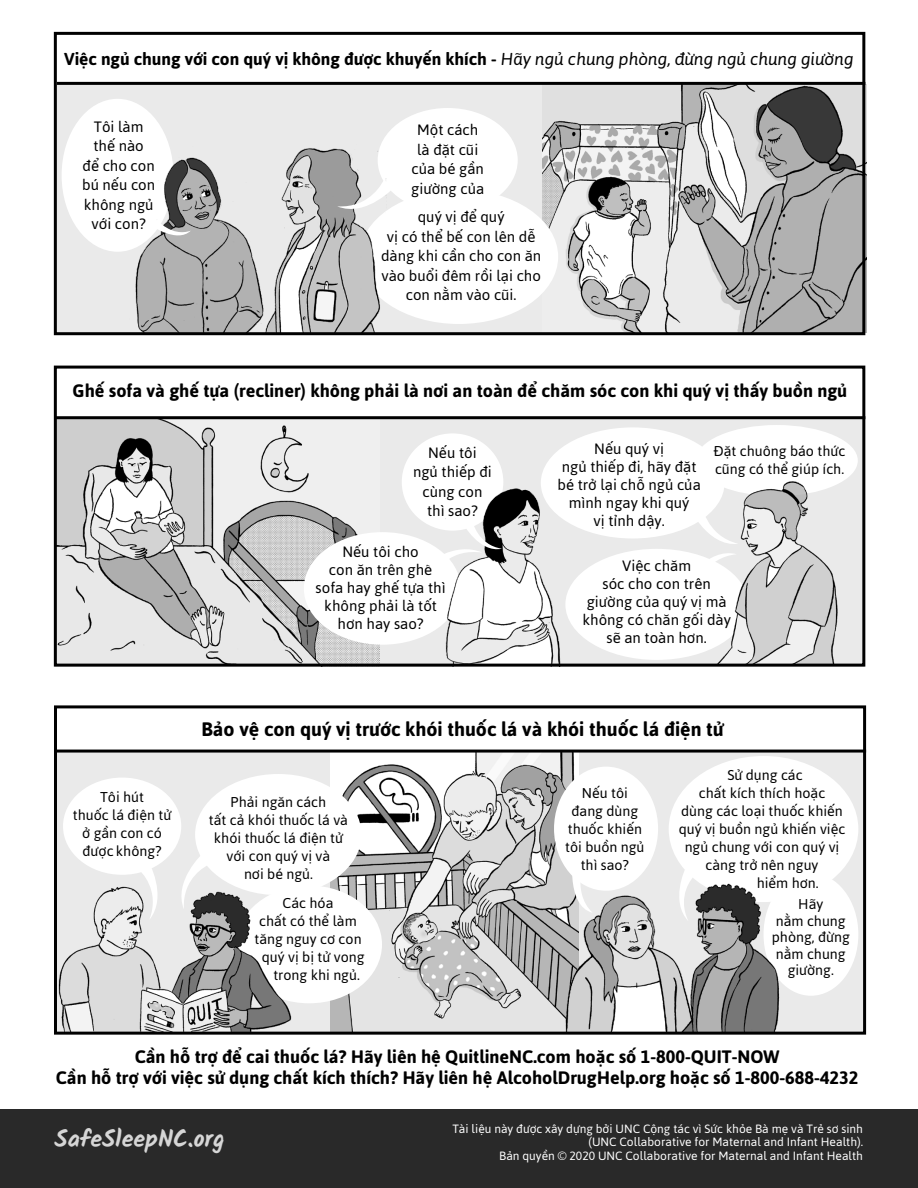
<style>
.page{position:relative;width:918px;height:1188px;background:#fff}
.page>*{position:absolute;margin:0;border:0;box-sizing:border-box;transform-origin:0 0}
.t1{font:700 24px "Kalam";color:#d6d6d6}
.t2{font:700 19.5px "Asap";color:#000}
.t3{font:700 18px/21px "Asap";color:#000;text-align:center}
.t4{font:700 17.25px "Asap";color:#000}
.t5{font:15px/19.5px "Asap";color:#000;text-align:center}
.t6{font:14.25px/18px "Asap";color:#000;text-align:center}
.t7{font:12px/13.5px "Asap";color:#fff;text-align:right}
.s1{font-weight:400;font-style:italic}
</style>
<div class="page">
<div style="left:0;top:1109px;width:918px;height:79px;background:#292929"></div>
<div style="left:54px;top:84px;width:808px;height:249px;background:#eaeaea"></div>
<div style="left:60px;top:418px;width:804px;height:249px;background:#eaeaea"></div>
<div style="left:56px;top:751px;width:809px;height:281px;background:#eaeaea"></div>
<img style="left:331px;top:753px;width:247px;height:278px">
<div style="left:62px;top:99px;width:112px;height:153px;background:#fff;border-radius:50%"></div>
<div style="left:63px;top:778px;width:118px;height:97px;background:#fff;border-radius:50%"></div>
<div style="left:554px;top:767px;width:104px;height:124px;background:#fff;border-radius:50%"></div>
<img style="left:127px;top:146px;width:131px;height:185px">
<div style="left:195px;top:774px;width:167px;height:121px;background:#fff;border-radius:50%"></div>
<div style="left:236px;top:886px;width:146px;height:117px;background:#fff;border-radius:50%"></div>
<div style="left:669px;top:756px;width:189px;height:146px;background:#fff;border-radius:50%"></div>
<div style="left:764px;top:873px;width:94px;height:123px;background:#fff;border-radius:50%"></div>
<img style="left:542px;top:83px;width:324px;height:250px">
<img style="left:58px;top:419px;width:322px;height:244px">
<svg style="left:564px;top:866px;width:6px;height:7px"></svg>
<div style="left:359px;top:190px;width:199px;height:134px;background:#fff;border-radius:50%"></div>
<div style="left:304px;top:532px;width:157px;height:113px;background:#fff;border-radius:50%"></div>
<div style="left:402px;top:433px;width:101px;height:98px;background:#fff;border-radius:50%"></div>
<div style="left:696px;top:425px;width:162px;height:71px;background:#fff;border-radius:50%"></div>
<div style="left:541px;top:427px;width:184px;height:111px;background:#fff;border-radius:50%"></div>
<div style="left:565px;top:549px;width:183px;height:111px;background:#fff;border-radius:50%"></div>
<svg style="left:150px;top:219px;width:41px;height:25px"></svg>
<div style="left:378px;top:108px;width:140px;height:104px;background:#fff;border-radius:50%"></div>
<svg style="left:684px;top:517px;width:22px;height:41px"></svg>
<img style="left:258px;top:148px;width:129px;height:183px">
<svg style="left:337px;top:181px;width:59px;height:37px"></svg>
<img style="left:706px;top:481px;width:135px;height:182px">
<img style="left:442px;top:488px;width:127px;height:175px">
<svg style="left:427px;top:521px;width:75px;height:48px"></svg>
<img style="left:58px;top:885px;width:235px;height:146px">
<svg style="left:140px;top:856px;width:68px;height:64px"></svg>
<img style="left:560px;top:873px;width:132px;height:158px">
<img style="left:674px;top:880px;width:106px;height:151px">
<div style="left:54px;top:32px;width:811px;height:303px;border:3px solid #000"></div>
<div style="left:54px;top:366px;width:811px;height:301px;border:3px solid #000"></div>
<hr style="left:57px;top:82px;width:808px;height:3px;background:#000">
<hr style="left:56px;top:416px;width:809px;height:3px;background:#000">
<hr style="left:56px;top:750px;width:810px;height:3px;background:#000">
<div style="left:54px;top:705px;width:812px;height:330px;border:3px solid #000"></div>
<p class="t4" style="left:64px;top:47px;width:791px">Việc ngủ chung với con quý vị không được khuyến khích - <span class="s1">Hãy ngủ chung phòng, đừng ngủ chung giường</span></p>
<p class="t5" style="left:82px;top:116px;width:75px">Tôi làm thế nào<br>để cho con bú nếu con không ngủ với con?</p>
<p class="t5" style="left:411px;top:120px;width:75px">Một cách là đặt cũi của bé gần giường của</p>
<p class="t5" style="left:381px;top:207px;width:162px">quý vị để quý<br>vị có thể bế con lên dễ dàng khi cần cho con ăn vào buổi đêm rồi lại cho con nằm vào cũi.</p>
<p class="t3" style="left:73px;top:380px;width:776px">Ghế sofa và ghế tựa (recliner) không phải là nơi an toàn để chăm sóc con khi quý vị thấy buồn ngủ</p>
<p class="t5" style="left:413px;top:442px;width:80px">Nếu tôi<br>ngủ thiếp đi cùng con thì sao?</p>
<p class="t5" style="left:316px;top:542px;width:132px;line-height:18px">Nếu tôi cho<br>con ăn trên ghế sofa hay ghế tựa thì không phải là tốt hơn hay sao?</p>
<p class="t5" style="left:557px;top:439px;width:145px;line-height:18px">Nếu quý vị<br>ngủ thiếp đi, hãy đặt bé trở lại chỗ ngủ của mình ngay khi quý<br>vị tỉnh dậy.</p>
<p class="t5" style="left:582px;top:557px;width:150px;line-height:18px">Việc chăm<br>sóc cho con trên giường của quý vị mà không có chăn gối dày sẽ an toàn hơn.</p>
<p class="t6" style="left:714px;top:442px;width:133px;text-align:left">Đặt chuông báo thức cũng có thể giúp ích.</p>
<h2 class="t2" style="left:201px;top:716px;width:524px">Bảo vệ con quý vị trước khói thuốc lá và khói thuốc lá điện tử</h2>
<p class="t6" style="left:73px;top:787px;width:100px">Tôi hút<br>thuốc lá điện tử ở gần con có được không?</p>
<p class="t6" style="left:209px;top:793px;width:141px">Phải ngăn cách<br>tất cả khói thuốc lá và khói thuốc lá điện tử với con quý vị và<br>nơi bé ngủ.</p>
<p class="t6" style="left:565px;top:784px;width:81px">Nếu tôi đang dùng thuốc khiến tôi buồn ngủ thì sao?</p>
<p class="t6" style="left:283px;top:894px;width:52px">Các hóa</p>
<p class="t6" style="left:259px;top:912px;width:99px">chất có thể làm</p>
<p class="t6" style="left:255px;top:930px;width:109px">tăng nguy cơ con</p>
<p class="t6" style="left:262px;top:948px;width:104px">quý vị bị tử vong</p>
<p class="t6" style="left:273px;top:966px;width:88px">trong khi ngủ.</p>
<p class="t6" style="left:727px;top:765px;width:77px">Sử dụng các</p>
<p class="t6" style="left:699px;top:783px;width:128px">chất kích thích hoặc</p>
<p class="t6" style="left:681px;top:801px;width:163px">dùng các loại thuốc khiến</p>
<p class="t6" style="left:679px;top:819px;width:168px">quý vị buồn ngủ khiến việc</p>
<p class="t6" style="left:685px;top:837px;width:156px">ngủ chung với con quý vị</p>
<p class="t6" style="left:706px;top:855px;width:114px">càng trở nên nguy</p>
<p class="t6" style="left:757px;top:873px;width:63px">hiểm hơn.</p>
<p class="t6" style="left:772px;top:895px;width:79px;line-height:16.5px">Hãy<br>nằm chung phòng, đừng nằm chung giường.</p>
<p class="t3" style="left:56px;top:1045px;width:804px">Cần hỗ trợ để cai thuốc lá? Hãy liên hệ QuitlineNC.com hoặc số 1-800-QUIT-NOW<br>Cần hỗ trợ với việc sử dụng chất kích thích? Hãy liên hệ AlcoholDrugHelp.org hoặc số 1-800-688-4232</p>
<h1 class="t1" style="left:54px;top:1125px;width:172px">SafeSleepNC.org</h1>
<p class="t7" style="left:452px;top:1121px;width:412px">Tài liệu này được xây dựng bởi UNC Cộng tác vì Sức khỏe Bà mẹ và Trẻ sơ sinh (UNC Collaborative for Maternal and Infant Health).<br>Bản quyền © 2020 UNC Collaborative for Maternal and Infant Health</p>
</div>
